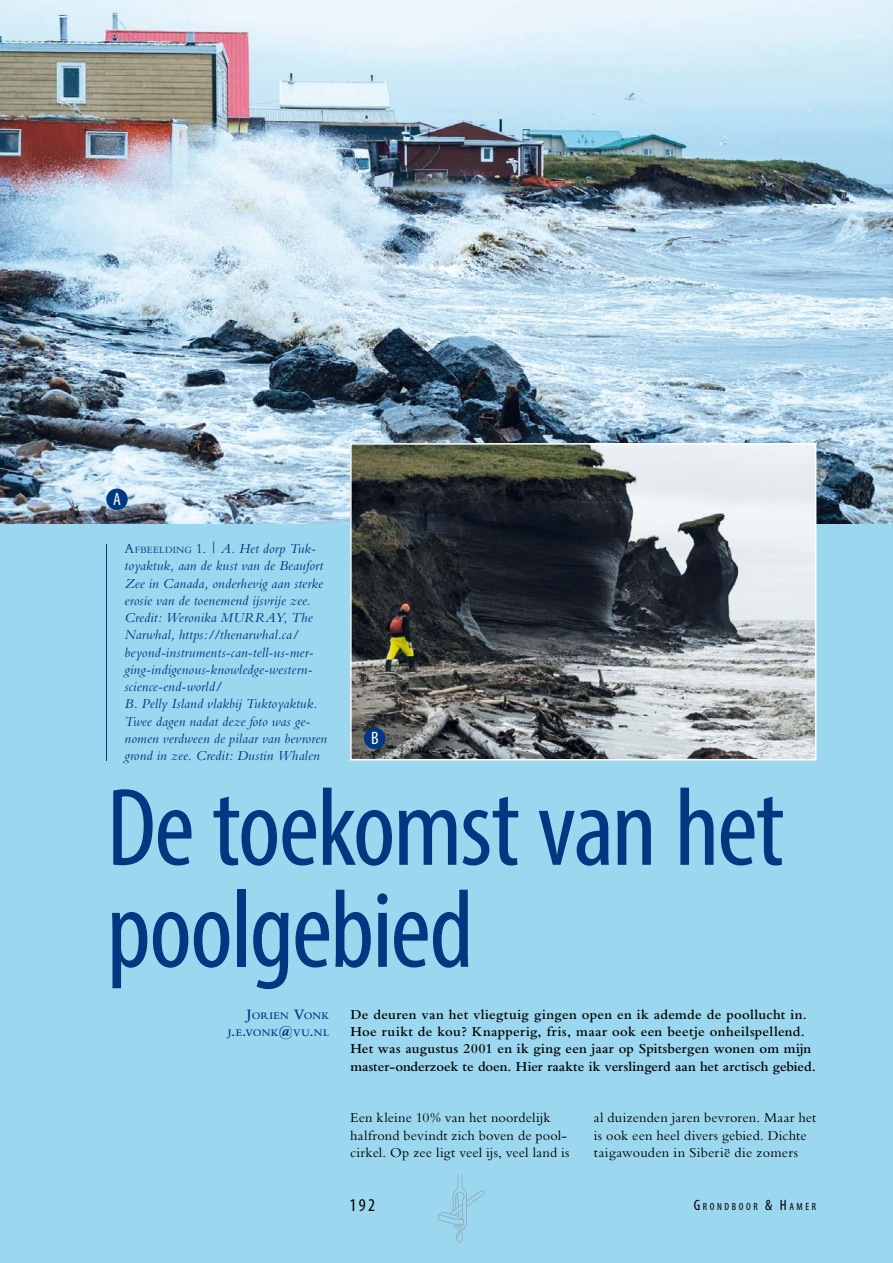
<style>
.page{position:relative;width:893px;height:1263px;background:#fff}
.page>*{position:absolute;margin:0;border:0;box-sizing:border-box;transform-origin:0 0}
.t1{font:condensed 111.45px/102px "Myriad Pro";letter-spacing:-.02em;color:#003882}
.t2{font:condensed 18px "Myriad Pro";color:#000}
.t3{font:condensed 18px "Myriad Pro";color:#fff}
.t4{font:italic 14.25px/17.2px "M Bembo";letter-spacing:.01em;color:#003882}
.t5{font:600 14.25px/17.2px "M Bembo";letter-spacing:.015em;color:#000}
.t6{font:14.25px/17.2px "M Bembo";letter-spacing:.01em;color:#000}
.t7{font:600 10.5px/17.2px "M Bembo";letter-spacing:.045em;color:#003882;text-align:right}
.t8{font:condensed 10.5px "Myriad Pro";letter-spacing:.245em;color:#000}
.s1{font-style:normal}
.s2{font-style:normal;font-size:10.05px}
.s3{font-size:15px}
</style>
<div class="page">
<div style="left:0;top:520px;width:893px;height:743px;background:#9bd7ee"></div>
<img style="left:0;top:0;width:893px;height:524px">
<svg style="left:350px;top:443px;width:466px;height:317px;background:#6f7475"></svg>
<hr style="left:106px;top:544px;width:1px;height:216px;background:#003882">
<svg style="left:438px;top:1174px;width:47px;height:69px"></svg>
<div style="left:106px;top:489px;width:22px;height:21px;background:#003882;border-radius:50%"></div>
<div style="left:364px;top:728px;width:21px;height:21px;background:#003882;border-radius:50%"></div>
<p class="t3" style="left:113px;top:488px;width:9px">A</p>
<p class="t4" style="left:125px;top:540px;width:204px"><span class="s1">A</span><span class="s2">FBEELDING</span> <span class="s1">1. |</span> A. Het dorp Tuk&shy;toyaktuk, aan de kust van de Beaufort Zee in Canada, onderhevig aan sterke erosie van de toenemend ijsvrije zee.<br>Credit: Weronika MURRAY, The Narwhal, https://thenarwhal.ca/ beyond-instruments-can-tell-us-mer&shy;ging-indigenous-knowledge-western&shy;science-end-world/<br>B. Pelly Island vlakbij Tuktoyaktuk.<br>Twee dagen nadat deze foto was ge&shy;nomen verdween de pilaar van bevroren grond in zee. Credit: Dustin Whalen</p>
<p class="t3" style="left:371px;top:727px;width:9px">B</p>
<h1 class="t1" style="left:107px;top:776px;width:679px">De toekomst van het poolgebied</h1>
<p class="t7" style="left:228px;top:1007px;width:103px"><span class="s3">J</span>ORIEN <span class="s3">V</span>ONK<br>J<span class="s3">.</span>E<span class="s3">.</span>VONK<span class="s3">@</span>VU<span class="s3">.</span>NL</p>
<p class="t5" style="left:350px;top:1006px;width:467px">De deuren van het vliegtuig gingen open en ik ademde de poollucht in.<br>Hoe ruikt de kou? Knapperig, fris, maar ook een beetje onheilspellend.<br>Het was augustus 2001 en ik ging een jaar op Spitsbergen wonen om mijn master-onderzoek te doen. Hier raakte ik verslingerd aan het arctisch gebied.</p>
<p class="t6" style="left:594px;top:1109px;width:224px">al duizenden jaren bevroren. Maar het is ook een heel divers gebied. Dichte taigawouden in Siberië die zomers</p>
<p class="t6" style="left:350px;top:1109px;width:221px">Een kleine 10% van het noordelijk halfrond bevindt zich boven de pool&shy;cirkel. Op zee ligt veel ijs, veel land is</p>
<p class="t2" style="left:350px;top:1194px;width:27px">192</p>
<p class="t8" style="left:694px;top:1200px;width:124px"><span class="s3">G</span>RONDBOOR <span class="s3">&amp; H</span>AMER</p>
</div>
